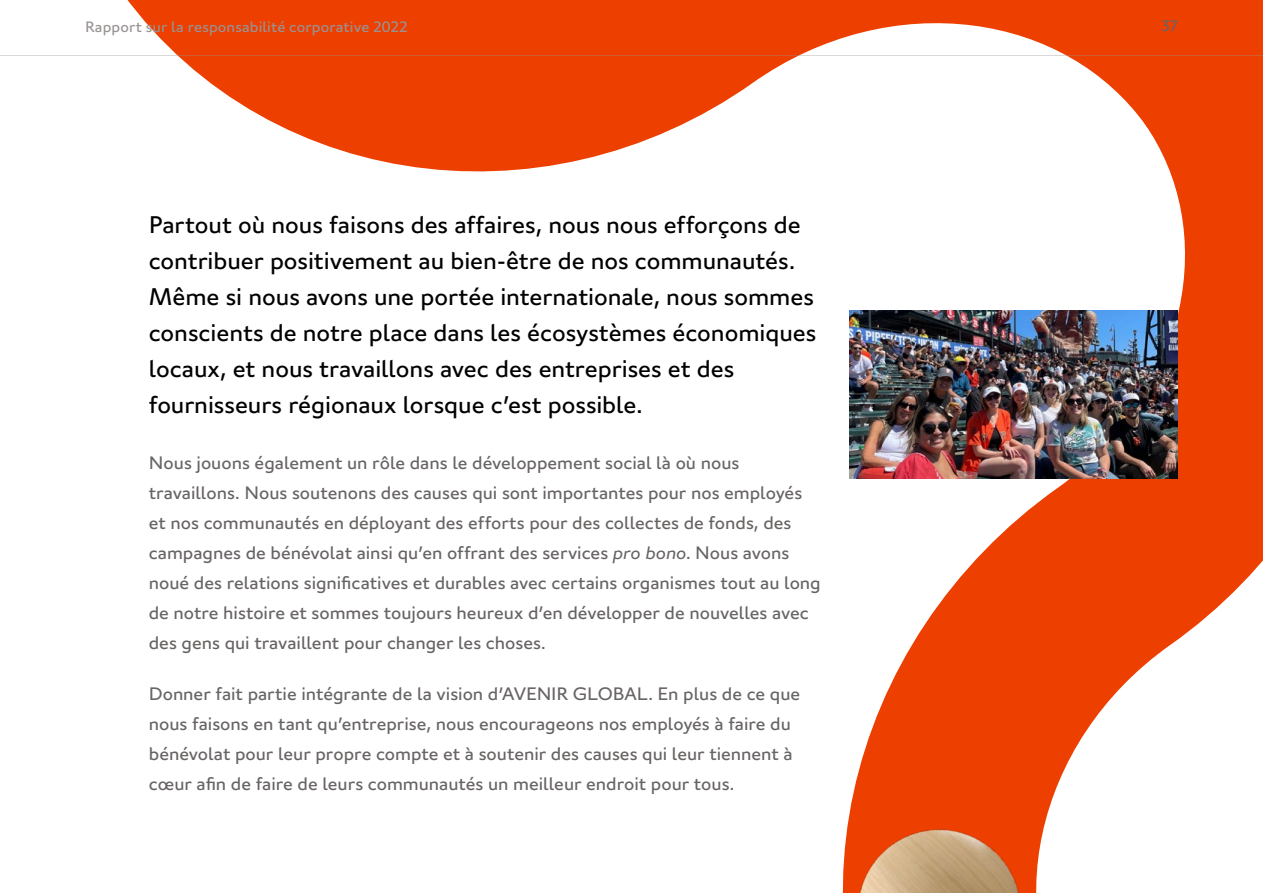
<style>
.page{position:relative;width:1263px;height:893px;background:#fff}
.page>*{position:absolute;margin:0;border:0;box-sizing:border-box;transform-origin:0 0}
.t1{font:24px/36px "London";letter-spacing:-.005em;color:#000}
.t2{font:18px/30px "London";color:#676463}
.t3{font:15px "London";letter-spacing:.005em;color:#989392}
.t4{font:15px "London";color:#676463}
.s1{font-style:italic}
</style>
<div class="page">
<svg style="left:875px;top:341px;width:388px;height:378px"></svg>
<svg style="left:328px;top:0;width:935px;height:341px"></svg>
<svg style="left:328px;top:212px;width:12px;height:129px"></svg>
<svg style="left:127px;top:0;width:201px;height:146px"></svg>
<img style="left:842px;top:719px;width:253px;height:174px">
<img style="left:849px;top:310px;width:329px;height:169px">
<hr style="left:0;top:55px;width:1263px;height:1px;background:#989392">
<p class="t3" style="left:85px;top:16px;width:324px">Rapport sur la responsabilité corporative 2022</p>
<p class="t4" style="left:1161px;top:15px;width:18px">37</p>
<p class="t1" style="left:149px;top:206px;width:669px">Partout où nous faisons des affaires, nous nous efforçons de contribuer positivement au bien-être de nos communautés.<br>Même si nous avons une portée internationale, nous sommes conscients de notre place dans les écosystèmes économiques locaux, et nous travaillons avec des entreprises et des fournisseurs régionaux lorsque c’est possible.</p>
<p class="t2" style="left:149px;top:447px;width:673px">Nous jouons également un rôle dans le développement social là où nous travaillons. Nous soutenons des causes qui sont importantes pour nos employés et nos communautés en déployant des efforts pour des collectes de fonds, des campagnes de bénévolat ainsi qu’en offrant des services <span class="s1">pro bono</span>. Nous avons noué des relations significatives et durables avec certains organismes tout au long de notre histoire et sommes toujours heureux d’en développer de nouvelles avec des gens qui travaillent pour changer les choses.</p>
<p class="t2" style="left:149px;top:678px;width:653px">Donner fait partie intégrante de la vision d’AVENIR GLOBAL. En plus de ce que nous faisons en tant qu’entreprise, nous encourageons nos employés à faire du bénévolat pour leur propre compte et à soutenir des causes qui leur tiennent à cœur afin de faire de leurs communautés un meilleur endroit pour tous.</p>
</div>
